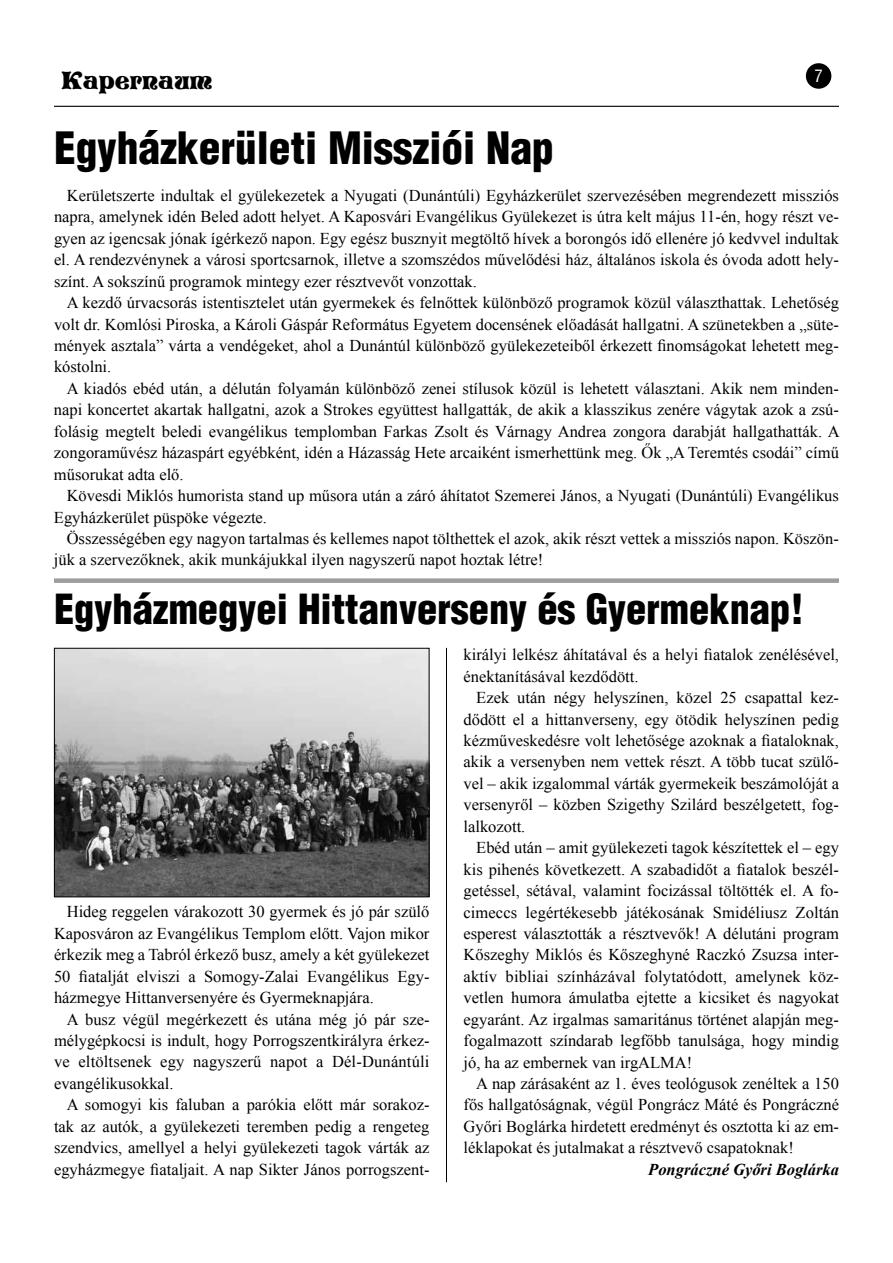
<style>
.page{position:relative;width:893px;height:1263px;background:#fff}
.page>*{position:absolute;margin:0;border:0;box-sizing:border-box;transform-origin:0 0}
.t1{font:900 43.5px "Switzerland Cond";color:#000}
.t2{font:900 40.5px "Switzerland Cond";color:#000}
.t3{font:24px "Vivian";color:#000}
.t4{font:16.5px/21.5px "Times New Roman";color:#000;text-align:justify}
.t5{font:italic 700 16.5px "Times New Roman";color:#000}
.t6{font:16.5px "Switzerland Condensed";color:#fff}
</style>
<div class="page">
<div style="left:806px;top:63px;width:25px;height:26px;background:#000;border-radius:50%"></div>
<hr style="left:54px;top:106px;width:785px;height:1px;background:#000">
<img style="left:56px;top:650px;width:371px;height:245px">
<div style="left:54px;top:648px;width:375px;height:249px;border:1px solid #000"></div>
<div style="left:54px;top:578px;width:785px;height:5px;background:#9c9d9d"></div>
<hr style="left:446px;top:648px;width:1px;height:534px;background:#000">
<h3 class="t3" style="left:62px;top:64px;width:153px">Kapernaum</h3>
<p class="t6" style="left:814px;top:66px;width:10px">7</p>
<h1 class="t1" style="left:54px;top:121px;width:501px">Egyházkerületi Missziói Nap</h1>
<p class="t4" style="left:54px;top:184px;width:786px;text-indent:13px">Kerületszerte indultak el gyülekezetek a Nyugati (Dunántúli) Egyházkerület szervezésében megrendezett missziós napra, amelynek idén Beled adott helyet. A Kaposvári Evangélikus Gyülekezet is útra kelt május 11-én, hogy részt ve&shy;gyen az igencsak jónak ígérkező napon. Egy egész busznyit megtöltő hívek a borongós idő ellenére jó kedvvel indultak el. A rendezvénynek a városi sportcsarnok, illetve a szomszédos művelődési ház, általános iskola és óvoda adott hely&shy;színt. A sokszínű programok mintegy ezer résztvevőt vonzottak.</p>
<p class="t4" style="left:54px;top:292px;width:786px;text-indent:13px">A kezdő úrvacsorás istentisztelet után gyermekek és felnőttek különböző programok közül választhattak. Lehetőség volt dr. Komlósi Piroska, a Károli Gáspár Református Egyetem docensének előadását hallgatni. A szünetekben a „süte&shy;mények asztala” várta a vendégeket, ahol a Dunántúl különböző gyülekezeteiből érkezett finomságokat lehetett meg&shy;kóstolni.</p>
<p class="t4" style="left:54px;top:377px;width:787px;text-indent:13px">A kiadós ebéd után, a délután folyamán különböző zenei stílusok közül is lehetett választani. Akik nem minden&shy;napi koncertet akartak hallgatni, azok a Strokes együttest hallgatták, de akik a klasszikus zenére vágytak azok a zsú&shy;folásig megtelt beledi evangélikus templomban Farkas Zsolt és Várnagy Andrea zongora darabját hallgathatták. A zongoraművész házaspárt egyébként, idén a Házasság Hete arcaiként ismerhettünk meg. Ők „A Teremtés csodái” című műsorukat adta elő.</p>
<p class="t4" style="left:54px;top:485px;width:786px;text-indent:13px">Kövesdi Miklós humorista stand up műsora után a záró áhítatot Szemerei János, a Nyugati (Dunántúli) Evangélikus<br>Egyházkerület püspöke végezte.</p>
<p class="t4" style="left:54px;top:527px;width:786px;text-indent:13px">Összességében egy nagyon tartalmas és kellemes napot tölthettek el azok, akik részt vettek a missziós napon. Köszön&shy;jük a szervezőknek, akik munkájukkal ilyen nagyszerű napot hoztak létre!</p>
<h2 class="t2" style="left:54px;top:583px;width:751px">Egyházmegyei Hittanverseny és Gyermeknap!</h2>
<p class="t4" style="left:54px;top:901px;width:377px;text-indent:13px">Hideg reggelen várakozott 30 gyermek és jó pár szülő Kaposváron az Evangélikus Templom előtt. Vajon mikor érkezik meg a Tabról érkező busz, amely a két gyülekezet 50 fiatalját elviszi a Somogy-Zalai Evangélikus Egy&shy;házmegye Hittanversenyére és Gyermeknapjára.</p>
<p class="t4" style="left:54px;top:1008px;width:377px;text-indent:13px">A busz végül megérkezett és utána még jó pár sze&shy;mélygépkocsi is indult, hogy Porrogszentkirályra érkez&shy;ve eltöltsenek egy nagyszerű napot a Dél-Dunántúli evangélikusokkal.</p>
<p class="t4" style="left:54px;top:1094px;width:377px;text-indent:13px">A somogyi kis faluban a parókia előtt már sorakoz&shy;tak az autók, a gyülekezeti teremben pedig a rengeteg szendvics, amellyel a helyi gyülekezeti tagok várták az egyházmegye fiataljait. A nap Sikter János porrogszent-</p>
<p class="t4" style="left:463px;top:644px;width:377px">királyi lelkész áhítatával és a helyi fiatalok zenélésével, énektanításával kezdődött.</p>
<p class="t4" style="left:463px;top:687px;width:377px;text-indent:13px">Ezek után négy helyszínen, közel 25 csapattal kez&shy;dődött el a hittanverseny, egy ötödik helyszínen pedig kézműveskedésre volt lehetősége azoknak a fiataloknak, akik a versenyben nem vettek részt. A több tucat szülő&shy;vel – akik izgalommal várták gyermekeik beszámolóját a versenyről – közben Szigethy Szilárd beszélgetett, fog&shy;lalkozott.</p>
<p class="t4" style="left:463px;top:837px;width:377px;text-indent:13px">Ebéd után – amit gyülekezeti tagok készítettek el – egy kis pihenés következett. A szabadidőt a fiatalok beszél&shy;getéssel, sétával, valamint focizással töltötték el. A fo&shy;cimeccs legértékesebb játékosának Smidéliusz Zoltán esperest választották a résztvevők! A délutáni program Kőszeghy Miklós és Kőszeghyné Raczkó Zsuzsa inter&shy;aktív bibliai színházával folytatódott, amelynek köz&shy;vetlen humora ámulatba ejtette a kicsiket és nagyokat egyaránt. Az irgalmas samaritánus történet alapján meg&shy;fogalmazott színdarab legfőbb tanulsága, hogy mindig jó, ha az embernek van irgALMA!</p>
<p class="t4" style="left:463px;top:1072px;width:377px;text-indent:13px">A nap zárásaként az 1. éves teológusok zenéltek a 150 fős hallgatóságnak, végül Pongrácz Máté és Pongráczné Győri Boglárka hirdetett eredményt és osztotta ki az em&shy;léklapokat és jutalmakat a résztvevő csapatoknak!</p>
<p class="t5" style="left:648px;top:1158px;width:192px">Pongráczné Győri Boglárka</p>
</div>
